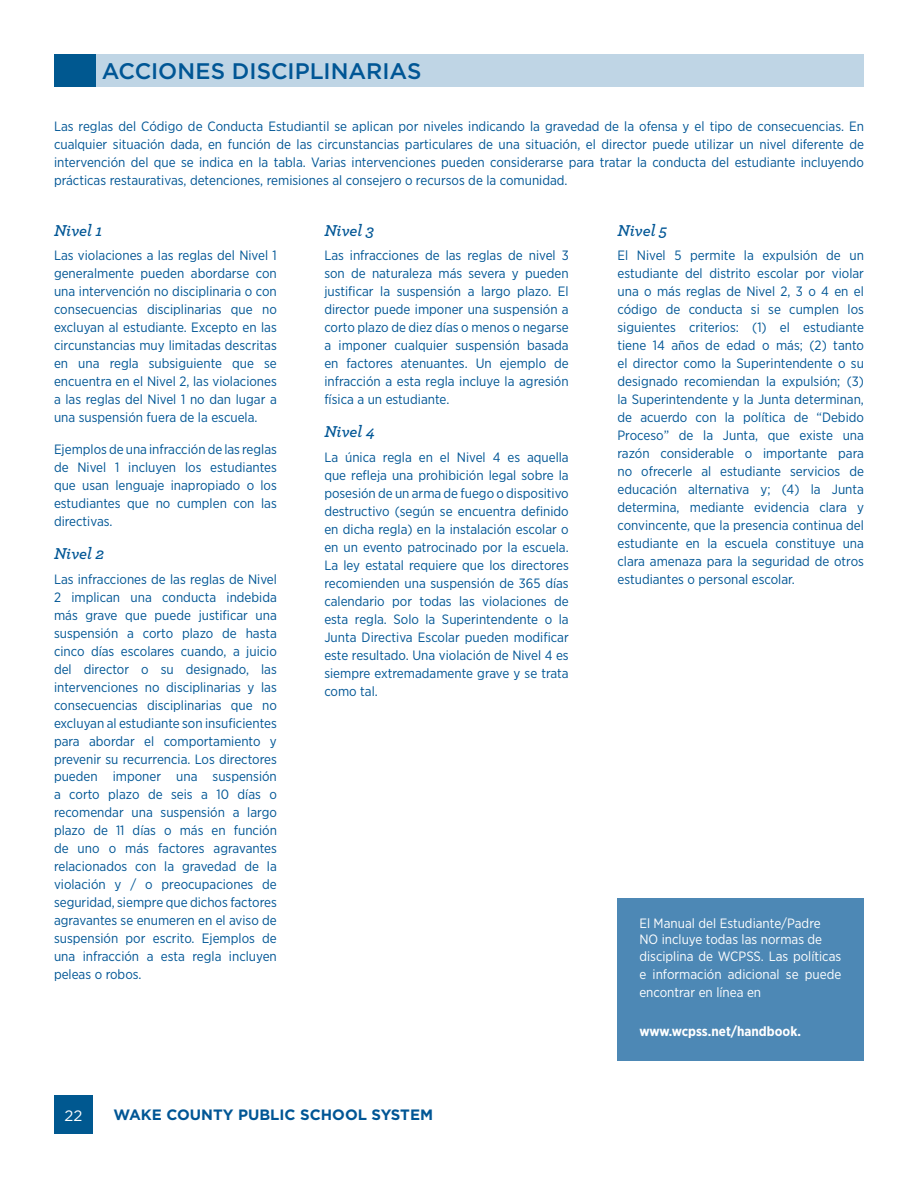
<style>
.page{position:relative;width:918px;height:1188px;background:#fff}
.page>*{position:absolute;margin:0;border:0;box-sizing:border-box;transform-origin:0 0}
.t1{font:500 22.5px "Gotham";color:#005695}
.t2{font:italic 600 16.5px "Archer";color:#005695}
.t3{font:700 15px "Gotham";color:#005695}
.t4{font:15px "Gotham";color:#fff}
.t5{font:13.5px/18px "Gotham Narrow";color:#005695;text-align:justify}
.t6{font:13.5px/16.5px "Gotham Narrow";color:#fff}
.t7{font:700 13.5px "Gotham Narrow";color:#fff}
</style>
<div class="page">
<div style="left:54px;top:54px;width:810px;height:32px;background:#bfd5e5"></div>
<div style="left:618px;top:899px;width:246px;height:162px;background:#4d88b5"></div>
<div style="left:54px;top:54px;width:41px;height:32px;background:#005890"></div>
<div style="left:54px;top:1095px;width:39px;height:39px;background:#005890"></div>
<h1 class="t1" style="left:102px;top:57px;width:321px">ACCIONES DISCIPLINARIAS</h1>
<p class="t5" style="left:54px;top:117px;width:812px">Las reglas del Código de Conducta Estudiantil se aplican por niveles indicando la gravedad de la ofensa y el tipo de consecuencias. En cualquier situación dada, en función de las circunstancias particulares de una situación, el director puede utilizar un nivel diferente de intervención del que se indica en la tabla. Varias intervenciones pueden considerarse para tratar la conducta del estudiante incluyendo prácticas restaurativas, detenciones, remisiones al consejero o recursos de la comunidad.</p>
<p class="t2" style="left:54px;top:218px;width:50px">Nivel 1</p>
<p class="t5" style="left:54px;top:246px;width:224px">Las violaciones a las reglas del Nivel 1 generalmente pueden abordarse con una intervención no disciplinaria o con consecuencias disciplinarias que no excluyan al estudiante. Excepto en las circunstancias muy limitadas descritas en una regla subsiguiente que se encuentra en el Nivel 2, las violaciones a las reglas del Nivel 1 no dan lugar a una suspensión fuera de la escuela.</p>
<p class="t5" style="left:54px;top:440px;width:224px">Ejemplos de una infracción de las reglas de Nivel 1 incluyen los estudiantes que usan lenguaje inapropiado o los estudiantes que no cumplen con las directivas.</p>
<p class="t2" style="left:54px;top:541px;width:52px">Nivel 2</p>
<p class="t5" style="left:54px;top:570px;width:224px">Las infracciones de las reglas de Nivel 2 implican una conducta indebida más grave que puede justificar una suspensión a corto plazo de hasta cinco días escolares cuando, a juicio del director o su designado, las intervenciones no disciplinarias y las consecuencias disciplinarias que no excluyan al estudiante son insuficientes para abordar el comportamiento y prevenir su recurrencia. Los directores pueden imponer una suspensión a corto plazo de seis a 10 días o recomendar una suspensión a largo plazo de 11 días o más en función de uno o más factores agravantes relacionados con la gravedad de la violación y / o preocupaciones de seguridad, siempre que dichos factores agravantes se enumeren en el aviso de suspensión por escrito. Ejemplos de una infracción a esta regla incluyen peleas o robos.</p>
<p class="t2" style="left:324px;top:218px;width:51px">Nivel 3</p>
<p class="t5" style="left:324px;top:246px;width:246px">Las infracciones de las reglas de nivel 3 son de naturaleza más severa y pueden justificar la suspensión a largo plazo. El director puede imponer una suspensión a corto plazo de diez días o menos o negarse a imponer cualquier suspensión basada en factores atenuantes. Un ejemplo de infracción a esta regla incluye la agresión física a un estudiante.</p>
<p class="t2" style="left:324px;top:419px;width:52px">Nivel 4</p>
<p class="t5" style="left:324px;top:448px;width:246px">La única regla en el Nivel 4 es aquella que refleja una prohibición legal sobre la posesión de un arma de fuego o dispositivo destructivo (según se encuentra definido en dicha regla) en la instalación escolar o en un evento patrocinado por la escuela.<br>La ley estatal requiere que los directores recomienden una suspensión de 365 días calendario por todas las violaciones de esta regla. Solo la Superintendente o la Junta Directiva Escolar pueden modificar este resultado. Una violación de Nivel 4 es siempre extremadamente grave y se trata como tal.</p>
<p class="t2" style="left:618px;top:218px;width:51px">Nivel 5</p>
<p class="t5" style="left:618px;top:246px;width:248px">El Nivel 5 permite la expulsión de un estudiante del distrito escolar por violar una o más reglas de Nivel 2, 3 o 4 en el código de conducta si se cumplen los siguientes criterios: (1) el estudiante tiene 14 años de edad o más; (2) tanto el director como la Superintendente o su designado recomiendan la expulsión; (3) la Superintendente y la Junta determinan, de acuerdo con la política de “Debido Proceso” de la Junta, que existe una razón considerable o importante para no ofrecerle al estudiante servicios de educación alternativa y; (4) la Junta determina, mediante evidencia clara y convincente, que la presencia continua del estudiante en la escuela constituye una clara amenaza para la seguridad de otros estudiantes o personal escolar.</p>
<p class="t6" style="left:639px;top:915px;width:203px">El Manual del Estudiante/Padre<br>NO incluye todas las normas de disciplina de WCPSS. Las políticas</p>
<p class="t6" style="left:639px;top:965px;width:203px;line-height:18px">e información adicional se puede encontrar en línea en</p>
<p class="t7" style="left:639px;top:1022px;width:163px">www.wcpss.net/handbook.</p>
<p class="t4" style="left:64px;top:1106px;width:19px">22</p>
<p class="t3" style="left:114px;top:1105px;width:321px">WAKE COUNTY PUBLIC SCHOOL SYSTEM</p>
</div>
